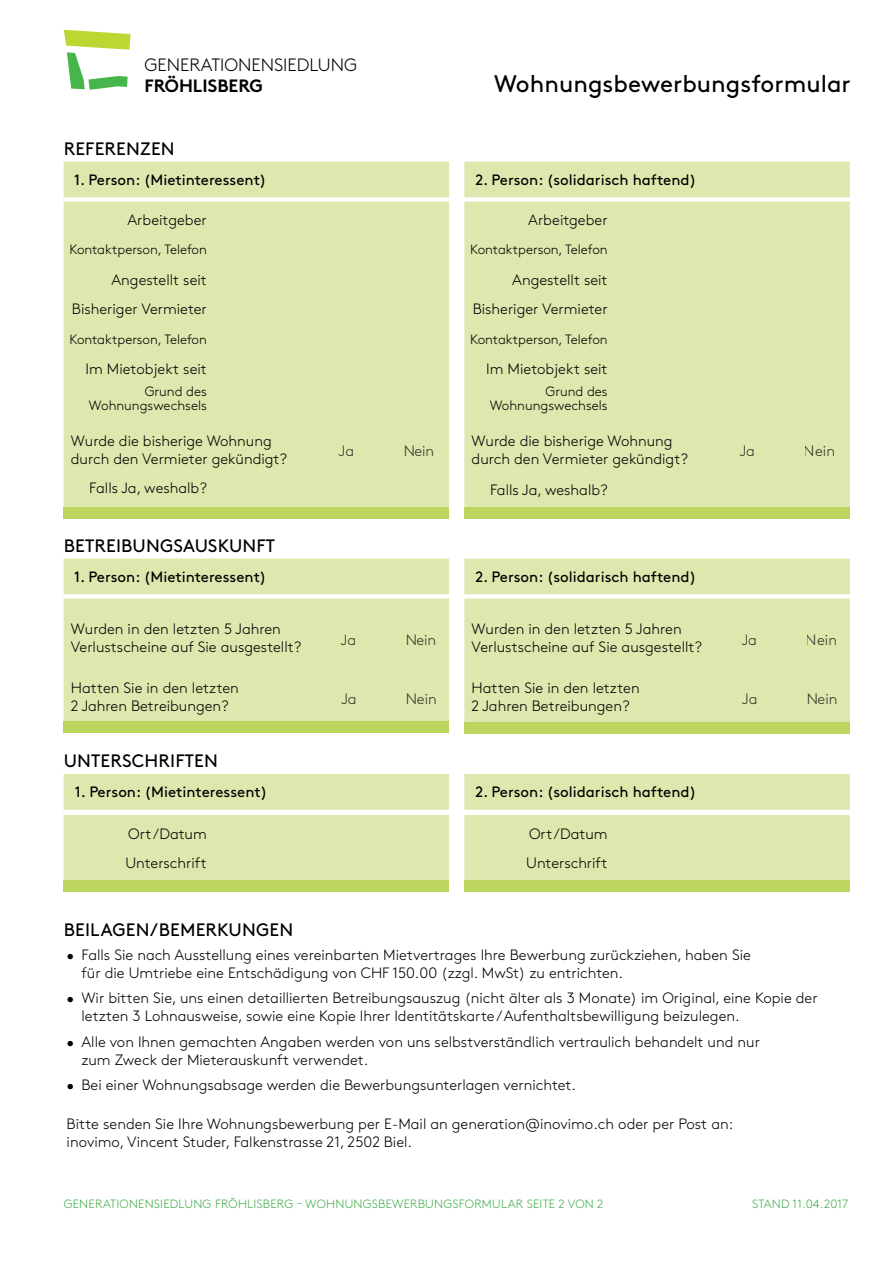
<style>
.page{position:relative;width:893px;height:1263px;background:#fff}
.page>*{position:absolute;margin:0;border:0;box-sizing:border-box;transform-origin:0 0}
.t1{font:24px "Brown Std";color:#000}
.t2{font:18px "Brown Std";letter-spacing:.01em;color:#000}
.t3{font:300 17.85px "Brown Std";color:#000}
.t4{font:700 17.85px "Brown Std";color:#000}
.t5{font:300 15px/18px "Brown Std";color:#000}
.t6{font:15px "Brown Std";color:#000}
.t7{font:300 13.5px/13.5px "Brown Std";letter-spacing:-.005em;color:#000;text-align:right}
.t8{font:300 12px "Brown Std";letter-spacing:.02em;color:#41ad49}
</style>
<div class="page">
<svg style="left:64px;top:30px;width:67px;height:60px"></svg>
<div style="left:65px;top:203px;width:383px;height:314px;background:#dce8ad"></div>
<div style="left:64px;top:202px;width:385px;height:316px;border:3px solid #dce8ad"></div>
<div style="left:466px;top:203px;width:382px;height:314px;background:#dce8ad"></div>
<div style="left:464px;top:202px;width:386px;height:316px;border:3px solid #dce8ad"></div>
<div style="left:65px;top:816px;width:383px;height:63px;background:#dce8ad"></div>
<div style="left:64px;top:815px;width:385px;height:65px;border:3px solid #dce8ad"></div>
<div style="left:466px;top:816px;width:382px;height:63px;background:#dce8ad"></div>
<div style="left:464px;top:815px;width:386px;height:65px;border:3px solid #dce8ad"></div>
<div style="left:65px;top:600px;width:383px;height:121px;background:#dce8ad"></div>
<div style="left:64px;top:598px;width:385px;height:125px;border:3px solid #dce8ad"></div>
<div style="left:466px;top:600px;width:382px;height:121px;background:#dce8ad"></div>
<div style="left:464px;top:598px;width:386px;height:125px;border:3px solid #dce8ad"></div>
<div style="left:65px;top:163px;width:383px;height:33px;background:#dce8ad"></div>
<div style="left:64px;top:162px;width:385px;height:35px;border:3px solid #dce8ad"></div>
<div style="left:466px;top:163px;width:382px;height:33px;background:#dce8ad"></div>
<div style="left:464px;top:162px;width:386px;height:35px;border:3px solid #dce8ad"></div>
<div style="left:65px;top:560px;width:383px;height:33px;background:#dce8ad"></div>
<div style="left:64px;top:559px;width:385px;height:35px;border:3px solid #dce8ad"></div>
<div style="left:466px;top:560px;width:382px;height:33px;background:#dce8ad"></div>
<div style="left:464px;top:559px;width:386px;height:35px;border:3px solid #dce8ad"></div>
<div style="left:65px;top:775px;width:383px;height:33px;background:#dce8ad"></div>
<div style="left:64px;top:774px;width:385px;height:36px;border:3px solid #dce8ad"></div>
<div style="left:466px;top:775px;width:382px;height:33px;background:#dce8ad"></div>
<div style="left:464px;top:774px;width:386px;height:36px;border:3px solid #dce8ad"></div>
<div style="left:64px;top:507px;width:385px;height:11px;background:#bcd55e"></div>
<div style="left:464px;top:507px;width:386px;height:11px;background:#bcd55e"></div>
<div style="left:64px;top:722px;width:385px;height:11px;background:#bcd55e"></div>
<div style="left:64px;top:880px;width:385px;height:12px;background:#bcd55e"></div>
<div style="left:464px;top:723px;width:386px;height:11px;background:#bcd55e"></div>
<div style="left:464px;top:880px;width:386px;height:12px;background:#bcd55e"></div>
<p class="t3" style="left:144px;top:55px;width:214px">GENERATIONENSIEDLUNG</p>
<p class="t4" style="left:144px;top:75px;width:120px">FRÖHLISBERG</p>
<p class="t2" style="left:64px;top:138px;width:113px">REFERENZEN</p>
<h1 class="t1" style="left:494px;top:70px;width:358px">Wohnungsbewerbungsformular</h1>
<p class="t6" style="left:74px;top:171px;width:194px">1. Person: (Mietinteressent)</p>
<p class="t6" style="left:475px;top:171px;width:222px">2. Person: (solidarisch haftend)</p>
<p class="t5" style="left:127px;top:211px;width:81px">Arbeitgeber</p>
<p class="t7" style="left:70px;top:243px;width:139px">Kontaktperson, Telefon</p>
<p class="t5" style="left:72px;top:265px;width:136px;line-height:29.7px;text-align:right">Angestellt seit<br>Bisheriger Vermieter</p>
<p class="t7" style="left:70px;top:332px;width:139px">Kontaktperson, Telefon</p>
<p class="t5" style="left:85px;top:360px;width:123px">Im Mietobjekt seit</p>
<p class="t7" style="left:89px;top:385px;width:119px">Grund des<br>Wohnungswechsels</p>
<p class="t5" style="left:71px;top:432px;width:218px">Wurde die bisherige Wohnung durch den Vermieter gekündigt?</p>
<p class="t5" style="left:339px;top:442px;width:17px">Ja</p>
<p class="t5" style="left:403px;top:442px;width:33px">Nein</p>
<p class="t5" style="left:89px;top:479px;width:119px">Falls Ja, weshalb?</p>
<p class="t2" style="left:64px;top:535px;width:213px">BETREIBUNGSAUSKUNFT</p>
<p class="t5" style="left:528px;top:211px;width:81px">Arbeitgeber</p>
<p class="t7" style="left:470px;top:243px;width:139px">Kontaktperson, Telefon</p>
<p class="t5" style="left:473px;top:265px;width:136px;line-height:29.7px;text-align:right">Angestellt seit<br>Bisheriger Vermieter</p>
<p class="t7" style="left:470px;top:332px;width:139px">Kontaktperson, Telefon</p>
<p class="t5" style="left:486px;top:360px;width:123px">Im Mietobjekt seit</p>
<p class="t7" style="left:490px;top:385px;width:119px">Grund des<br>Wohnungswechsels</p>
<p class="t5" style="left:472px;top:432px;width:218px">Wurde die bisherige Wohnung durch den Vermieter gekündigt?</p>
<p class="t5" style="left:740px;top:442px;width:17px">Ja</p>
<p class="t5" style="left:804px;top:442px;width:33px">Nein</p>
<p class="t5" style="left:490px;top:481px;width:119px">Falls Ja, weshalb?</p>
<p class="t6" style="left:74px;top:568px;width:194px">1. Person: (Mietinteressent)</p>
<p class="t6" style="left:475px;top:568px;width:222px">2. Person: (solidarisch haftend)</p>
<p class="t5" style="left:71px;top:620px;width:232px">Wurden in den letzten 5 Jahren<br>Verlustscheine auf Sie ausgestellt?</p>
<p class="t5" style="left:341px;top:631px;width:17px">Ja</p>
<p class="t5" style="left:405px;top:631px;width:33px">Nein</p>
<p class="t5" style="left:71px;top:679px;width:170px">Hatten Sie in den letzten<br>2 Jahren Betreibungen?</p>
<p class="t5" style="left:341px;top:690px;width:17px">Ja</p>
<p class="t5" style="left:406px;top:690px;width:33px">Nein</p>
<p class="t2" style="left:64px;top:750px;width:156px">UNTERSCHRIFTEN</p>
<p class="t5" style="left:472px;top:620px;width:232px">Wurden in den letzten 5 Jahren<br>Verlustscheine auf Sie ausgestellt?</p>
<p class="t5" style="left:742px;top:631px;width:17px">Ja</p>
<p class="t5" style="left:806px;top:631px;width:33px">Nein</p>
<p class="t5" style="left:472px;top:679px;width:170px">Hatten Sie in den letzten<br>2 Jahren Betreibungen?</p>
<p class="t5" style="left:742px;top:690px;width:17px">Ja</p>
<p class="t5" style="left:806px;top:690px;width:33px">Nein</p>
<p class="t6" style="left:75px;top:783px;width:194px">1. Person: (Mietinteressent)</p>
<p class="t6" style="left:475px;top:783px;width:222px">2. Person: (solidarisch haftend)</p>
<p class="t5" style="left:125px;top:819px;width:83px;line-height:29.7px">Ort/Datum<br>Unterschrift</p>
<p class="t5" style="left:526px;top:819px;width:83px;line-height:29.7px">Ort/Datum<br>Unterschrift</p>
<p class="t2" style="left:64px;top:919px;width:231px">BEILAGEN/BEMERKUNGEN</p>
<p class="t5" style="left:81px;top:946px;width:671px;text-indent:-15px">• Falls Sie nach Ausstellung eines vereinbarten Mietvertrages Ihre Bewerbung zurückziehen, haben Sie für die Umtriebe eine Entschädigung von CHF 150.00 (zzgl. MwSt) zu entrichten.</p>
<p class="t5" style="left:81px;top:989px;width:738px;text-indent:-15px">• Wir bitten Sie, uns einen detaillierten Betreibungsauszug (nicht älter als 3 Monate) im Original, eine Kopie der letzten 3 Lohnausweise, sowie eine Kopie Ihrer Identitätskarte / Aufenthaltsbewilligung beizulegen.</p>
<p class="t5" style="left:81px;top:1033px;width:680px;text-indent:-15px">• Alle von Ihnen gemachten Angaben werden von uns selbstverständlich vertraulich behandelt und nur zum Zweck der Mieterauskunft verwendet.</p>
<p class="t5" style="left:67px;top:1076px;width:511px">• Bei einer Wohnungsabsage werden die Bewerbungsunterlagen vernichtet.</p>
<p class="t5" style="left:67px;top:1115px;width:668px">Bitte senden Sie Ihre Wohnungsbewerbung per E-Mail an generation@inovimo.ch oder per Post an: inovimo, Vincent Studer, Falkenstrasse 21, 2502 Biel.</p>
<p class="t8" style="left:64px;top:1197px;width:541px">GENERATIONENSIEDLUNG FRÖHLISBERG – WOHNUNGSBEWERBUNGSFORMULAR SEITE 2 VON 2</p>
<p class="t8" style="left:752px;top:1197px;width:98px">STAND 11.04.2017</p>
</div>
